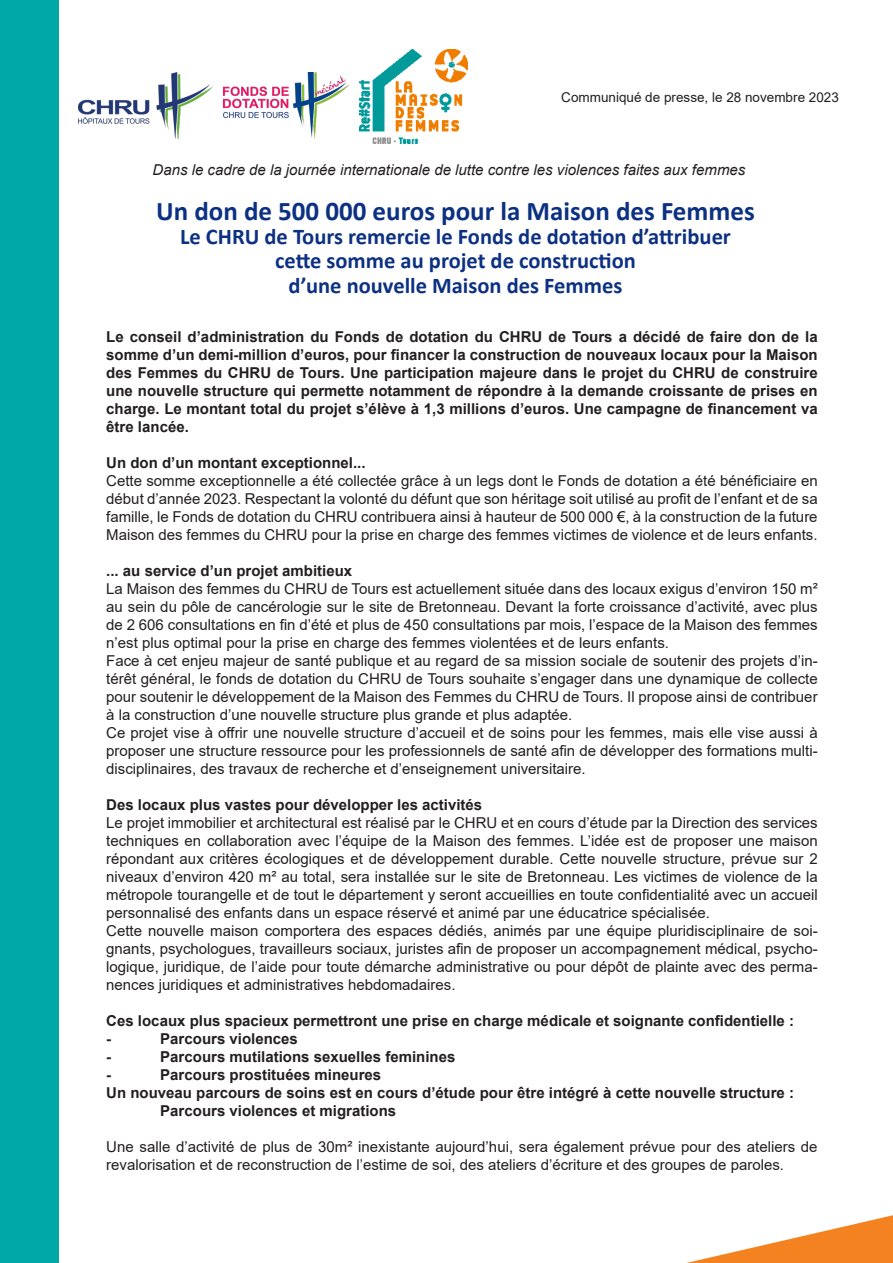
<style>
.page{position:relative;width:893px;height:1263px;background:#fff}
.page>*{position:absolute;margin:0;border:0;box-sizing:border-box;transform-origin:0 0}
.t1{font:700 27px "Calibri";color:#0d3182}
.t2{font:700 22.5px "Calibri";color:#0d3182}
.t3{font:15px/18px "Arial";color:#231f20;text-align:justify}
.t4{font:700 15px/18px "Arial";color:#231f20;text-align:justify}
.t5{font:italic 15px "Arial";color:#231f20}
.t6{font:13.5px "Arial";color:#231f20}
</style>
<div class="page">
<img style="left:359px;top:50px;width:109px;height:93px">
<img style="left:79px;top:72px;width:134px;height:66px">
<div style="left:1px;top:0;width:58px;height:1263px;background:#00a9a5"></div>
<svg style="left:686px;top:1215px;width:207px;height:48px"></svg>
<img style="left:223px;top:72px;width:126px;height:66px">
<p class="t6" style="left:561px;top:88px;width:279px">Communiqué de presse, le 28 novembre 2023</p>
<p class="t5" style="left:152px;top:160px;width:594px">Dans le cadre de la journée internationale de lutte contre les violences faites aux femmes</p>
<p class="t1" style="left:156px;top:192px;width:600px">Un don de 500 000 euros pour la Maison des Femmes</p>
<p class="t2" style="left:180px;top:221px;width:552px">Le CHRU de Tours remercie le Fonds de dotation d’attribuer</p>
<p class="t2" style="left:275px;top:245px;width:362px">cette somme au projet de construction</p>
<p class="t2" style="left:289px;top:270px;width:335px">d’une nouvelle Maison des Femmes</p>
<p class="t4" style="left:106px;top:328px;width:713px">Le conseil d’administration du Fonds de dotation du CHRU de Tours a décidé de faire don de la somme d’un demi-million d’euros, pour financer la construction de nouveaux locaux pour la Maison des Femmes du CHRU de Tours. Une participation majeure dans le projet du CHRU de construire une nouvelle structure qui permette notamment de répondre à la demande croissante de prises en charge. Le montant total du projet s’élève à 1,3 millions d’euros. Une campagne de financement va être lancée.</p>
<p class="t4" style="left:106px;top:454px;width:261px">Un don d’un montant exceptionnel...</p>
<p class="t3" style="left:106px;top:472px;width:713px">Cette somme exceptionnelle a été collectée grâce à un legs dont le Fonds de dotation a été bénéficiaire en début d’année 2023. Respectant la volonté du défunt que son héritage soit utilisé au profit de l’enfant et de sa famille, le Fonds de dotation du CHRU contribuera ainsi à hauteur de 500 000 €, à la construction de la future Maison des femmes du CHRU pour la prise en charge des femmes victimes de violence et de leurs enfants.</p>
<p class="t4" style="left:106px;top:562px;width:247px">... au service d’un projet ambitieux</p>
<p class="t3" style="left:106px;top:580px;width:713px">La Maison des femmes du CHRU de Tours est actuellement située dans des locaux exigus d’environ 150 m² au sein du pôle de cancérologie sur le site de Bretonneau. Devant la forte croissance d’activité, avec plus de 2 606 consultations en fin d’été et plus de 450 consultations par mois, l’espace de la Maison des femmes n’est plus optimal pour la prise en charge des femmes violentées et de leurs enfants.</p>
<p class="t3" style="left:106px;top:652px;width:713px">Face à cet enjeu majeur de santé publique et au regard de sa mission sociale de soutenir des projets d’in&shy;térêt général, le fonds de dotation du CHRU de Tours souhaite s’engager dans une dynamique de collecte pour soutenir le développement de la Maison des Femmes du CHRU de Tours. Il propose ainsi de contribuer à la construction d’une nouvelle structure plus grande et plus adaptée.</p>
<p class="t3" style="left:106px;top:724px;width:713px">Ce projet vise à offrir une nouvelle structure d’accueil et de soins pour les femmes, mais elle vise aussi à proposer une structure ressource pour les professionnels de santé afin de développer des formations multi&shy;disciplinaires, des travaux de recherche et d’enseignement universitaire.</p>
<p class="t4" style="left:106px;top:796px;width:377px">Des locaux plus vastes pour développer les activités</p>
<p class="t3" style="left:106px;top:814px;width:713px">Le projet immobilier et architectural est réalisé par le CHRU et en cours d’étude par la Direction des services techniques en collaboration avec l’équipe de la Maison des femmes. L’idée est de proposer une maison répondant aux critères écologiques et de développement durable. Cette nouvelle structure, prévue sur 2 niveaux d’environ 420 m² au total, sera installée sur le site de Bretonneau. Les victimes de violence de la métropole tourangelle et de tout le département y seront accueillies en toute confidentialité avec un accueil personnalisé des enfants dans un espace réservé et animé par une éducatrice spécialisée.</p>
<p class="t3" style="left:106px;top:922px;width:713px">Cette nouvelle maison comportera des espaces dédiés, animés par une équipe pluridisciplinaire de soi&shy;gnants, psychologues, travailleurs sociaux, juristes afin de proposer un accompagnement médical, psycho&shy;logique, juridique, de l’aide pour toute démarche administrative ou pour dépôt de plainte avec des perma&shy;nences juridiques et administratives hebdomadaires.</p>
<p class="t4" style="left:106px;top:1012px;width:689px">Ces locaux plus spacieux permettront une prise en charge médicale et soignante confidentielle :</p>
<p class="t4" style="left:106px;top:1030px;width:6px">-</p>
<p class="t4" style="left:160px;top:1030px;width:139px">Parcours violences</p>
<p class="t4" style="left:106px;top:1048px;width:6px">-</p>
<p class="t4" style="left:160px;top:1048px;width:297px">Parcours mutilations sexuelles feminines</p>
<p class="t4" style="left:106px;top:1066px;width:6px">-</p>
<p class="t4" style="left:160px;top:1066px;width:222px">Parcours prostituées mineures</p>
<p class="t4" style="left:106px;top:1084px;width:689px">Un nouveau parcours de soins est en cours d’étude pour être intégré à cette nouvelle structure :</p>
<p class="t4" style="left:160px;top:1102px;width:237px">Parcours violences et migrations</p>
<p class="t3" style="left:106px;top:1138px;width:713px">Une salle d’activité de plus de 30m² inexistante aujourd’hui, sera également prévue pour des ateliers de revalorisation et de reconstruction de l’estime de soi, des ateliers d’écriture et des groupes de paroles.</p>
</div>
